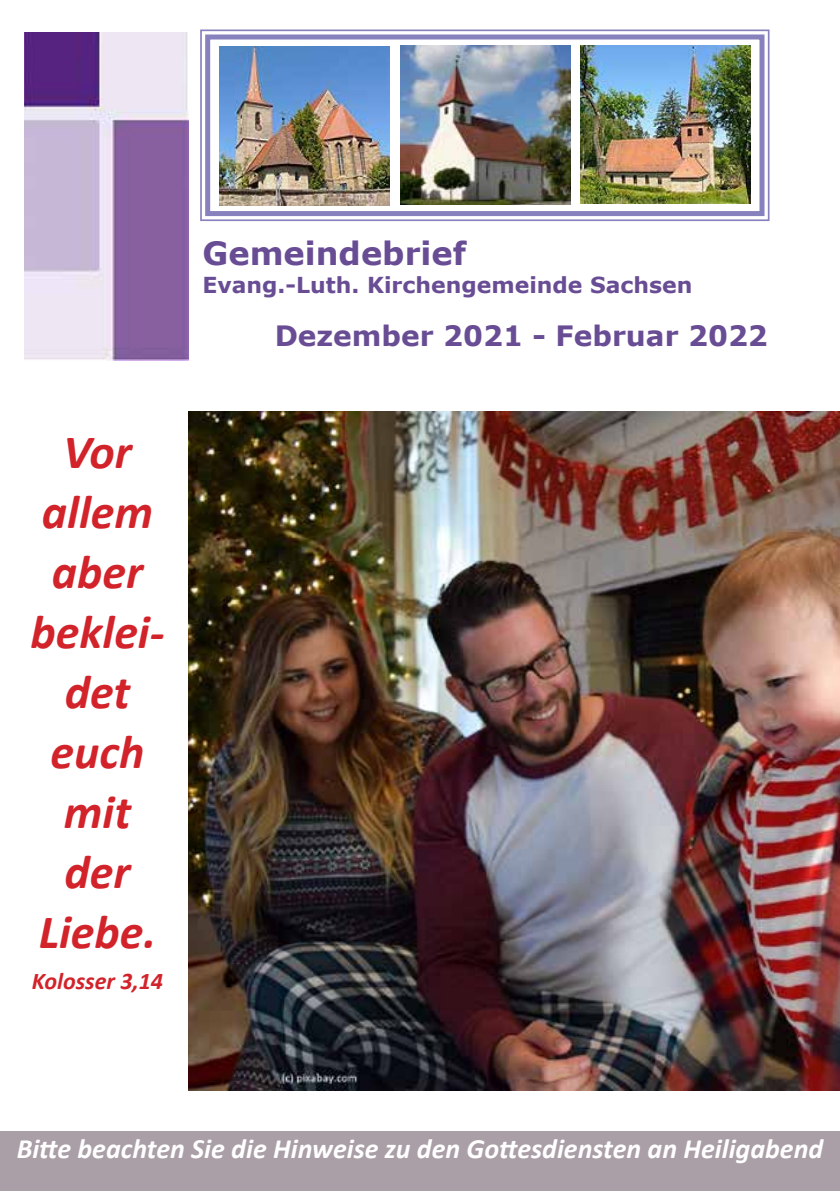
<style>
.page{position:relative;width:840px;height:1191px;background:#fff}
.page>*{position:absolute;margin:0;border:0;box-sizing:border-box;transform-origin:0 0}
.t1{font:italic 700 48px/60px "Calibri";color:#d2232a;text-align:center}
.t2{font:700 32px "Verdana";color:#694d94}
.t3{font:italic 700 28px "Calibri";color:#fff}
.t4{font:700 28px "Verdana";color:#694d94}
.t5{font:italic 700 24px "Calibri";color:#d2232a}
.t6{font:700 22px "Verdana";color:#694d94}
</style>
<div class="page">
<svg style="left:200px;top:29px;width:569px;height:193px"></svg>
<div style="left:205px;top:34px;width:559px;height:182px;border:5px solid #8781bd"></div>
<img style="left:400px;top:46px;width:170px;height:158px">
<img style="left:219px;top:46px;width:170px;height:159px">
<img style="left:579px;top:45px;width:170px;height:159px">
<img style="left:25px;top:33px;width:163px;height:327px">
<img style="left:188px;top:411px;width:651px;height:679px">
<div style="left:0;top:1131px;width:839px;height:60px;background:#ab9fa7"></div>
<h1 class="t1" style="left:31px;top:420px;width:135px">Vor allem aber beklei&shy;det euch mit der<br>Liebe.</h1>
<p class="t5" style="left:32px;top:963px;width:133px">Kolosser 3,14</p>
<p class="t2" style="left:202px;top:230px;width:265px">Gemeindebrief</p>
<p class="t6" style="left:202px;top:269px;width:491px">Evang.-Luth. Kirchengemeinde Sachsen</p>
<p class="t4" style="left:274px;top:315px;width:494px">Dezember 2021 - Februar 2022</p>
<p class="t3" style="left:17px;top:1129px;width:807px">Bitte beachten Sie die Hinweise zu den Gottesdiensten an Heiligabend</p>
</div>
